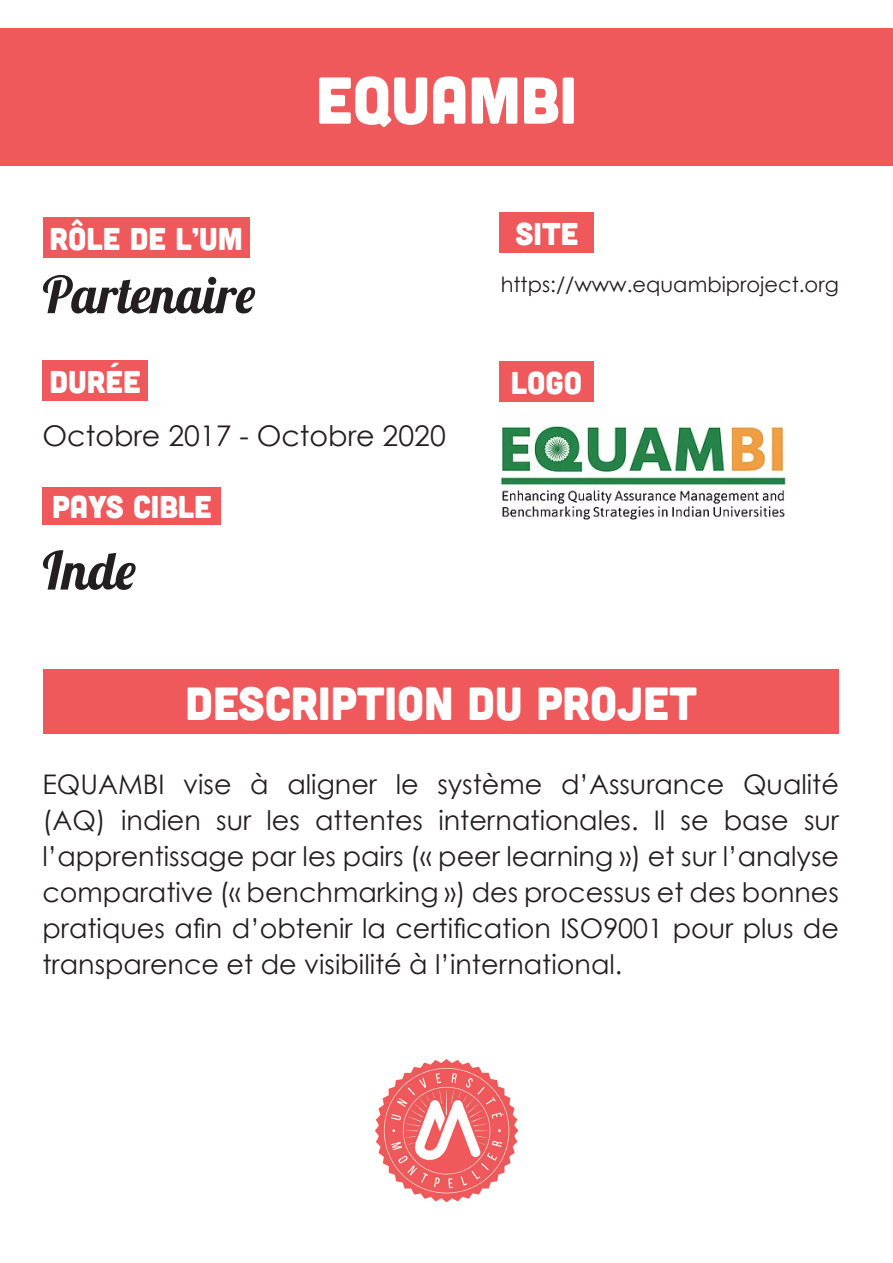
<style>
.page{position:relative;width:893px;height:1263px;background:#fff}
.page>*{position:absolute;margin:0;border:0;box-sizing:border-box;transform-origin:0 0}
.t1{font:66px "Cubano";color:#fff}
.t2{font:52.5px "Lobster 1.4";color:#231f20}
.t3{font:51px "Lobster 1.4";color:#231f20}
.t4{font:46.5px "Cubano";color:#fff}
.t5{font:31.5px "Cubano";color:#fff}
.t6{font:28.5px "Century Gothic";color:#231f20}
.t7{font:27px/36px "Century Gothic";color:#231f20;text-align:justify}
.t8{font:21px "Century Gothic";color:#231f20}
</style>
<div class="page">
<div style="left:0;top:29px;width:893px;height:137px;background:#f0595b"></div>
<div style="left:499px;top:361px;width:95px;height:41px;background:#f0595b"></div>
<div style="left:43px;top:217px;width:207px;height:40px;background:#f0595b"></div>
<div style="left:42px;top:360px;width:106px;height:40px;background:#f0595b"></div>
<div style="left:43px;top:487px;width:178px;height:38px;background:#f0595b"></div>
<div style="left:44px;top:669px;width:795px;height:64px;background:#f0595b"></div>
<img style="left:376px;top:1060px;width:141px;height:141px">
<img style="left:499px;top:427px;width:288px;height:93px">
<div style="left:500px;top:212px;width:94px;height:40px;background:#f0595b"></div>
<p class="t5" style="left:50px;top:218px;width:195px">RÔLE DE L’UM</p>
<p class="t3" style="left:43px;top:262px;width:214px">Partenaire</p>
<p class="t5" style="left:50px;top:361px;width:93px">DURÉE</p>
<p class="t1" style="left:316px;top:58px;width:263px">EQUAMBI</p>
<p class="t5" style="left:516px;top:213px;width:64px">SITE</p>
<p class="t8" style="left:501px;top:271px;width:340px">https://www.equambiproject.org</p>
<p class="t5" style="left:511px;top:363px;width:73px">LOGO</p>
<p class="t6" style="left:42px;top:418px;width:405px">Octobre 2017 - Octobre 2020</p>
<p class="t5" style="left:52px;top:487px;width:161px">PAYS CIBLE</p>
<p class="t2" style="left:43px;top:537px;width:94px">Inde</p>
<p class="t4" style="left:186px;top:673px;width:513px">DESCRIPTION DU PROJET</p>
<p class="t7" style="left:42px;top:766px;width:798px">EQUAMBI vise à aligner le système d’Assurance Qualité (AQ) indien sur les attentes internationales. Il se base sur l’apprentissage par les pairs (« peer learning ») et sur l’analyse comparative (« benchmarking ») des processus et des bonnes pratiques afin d’obtenir la certification ISO9001 pour plus de transparence et de visibilité à l’international.</p>
</div>
